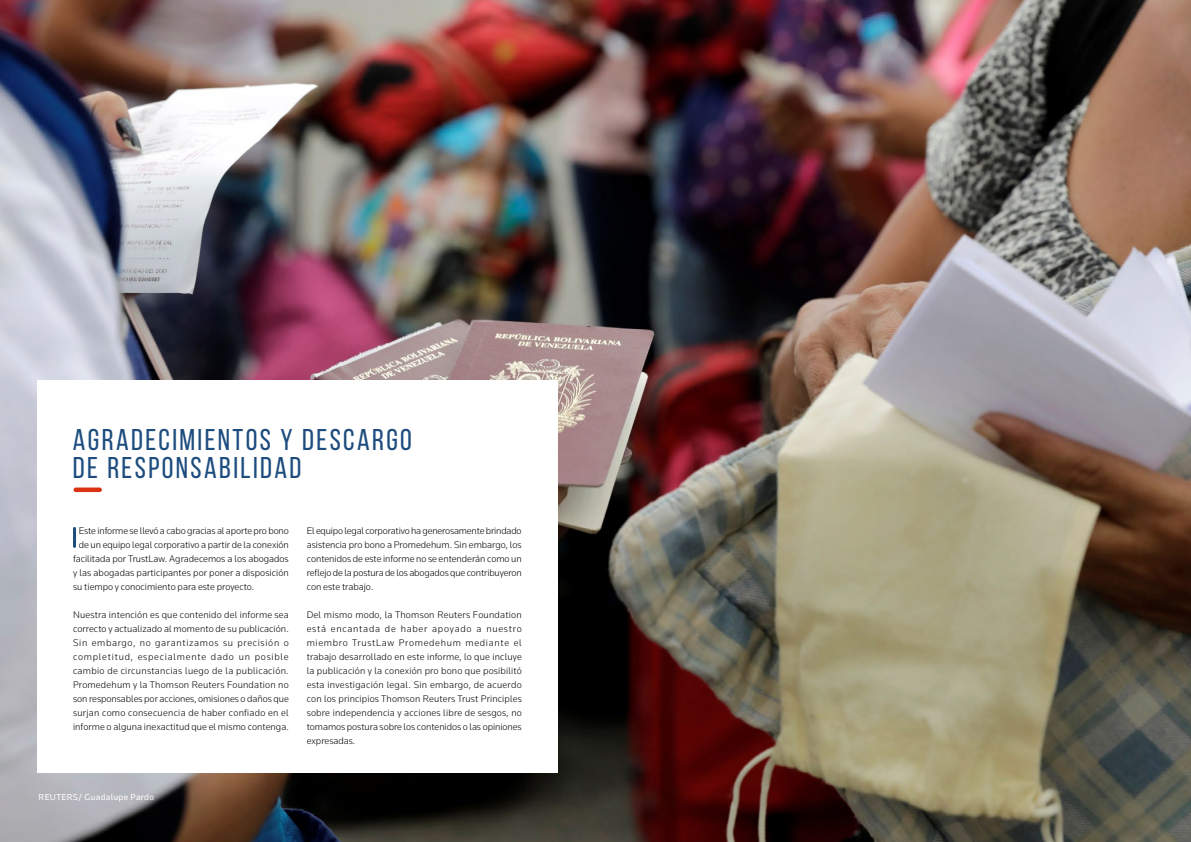
<style>
.page{position:relative;width:1191px;height:842px;background:#fff}
.page>*{position:absolute;margin:0;border:0;box-sizing:border-box;transform-origin:0 0}
.t1{font:30px/28px "Bebas Neue";letter-spacing:.08em;color:#1d4c7e}
.t2{font:300 10px/14px "Knowledge";color:#000;text-align:justify}
.t3{font:9px "Knowledge";letter-spacing:.03em;color:#fff}
</style>
<div class="page">
<img style="left:0;top:0;width:1191px;height:842px">
<div style="left:38px;top:380px;width:520px;height:392px;background:#fff"></div>
<hr style="left:73px;top:527px;width:3px;height:21px;background:#1d4c7e;border-radius:2px">
<div style="left:74px;top:487px;width:28px;height:5px;background:#dd3211;border-radius:2px"></div>
<h1 class="t1" style="left:73px;top:425px;width:340px">AGRADECIMIENTOS Y DESCARGO<br>DE RESPONSABILIDAD</h1>
<p class="t2" style="left:79px;top:524px;width:212px">Este informe se llevó a cabo gracias al aporte pro bono</p>
<p class="t2" style="left:79px;top:538px;width:211px">de un equipo legal corporativo a partir de la conexión</p>
<p class="t2" style="left:73px;top:552px;width:217px">facilitada por TrustLaw. Agradecemos a los abogados</p>
<p class="t2" style="left:73px;top:566px;width:217px">y las abogadas participantes por poner a disposición</p>
<p class="t2" style="left:73px;top:580px;width:183px">su tiempo y conocimiento para este proyecto.</p>
<p class="t2" style="left:73px;top:608px;width:217px">Nuestra intención es que contenido del informe sea correcto y actualizado al momento de su publicación.<br>Sin embargo, no garantizamos su precisión o completitud, especialmente dado un posible cambio de circunstancias luego de la publicación.<br>Promedehum y la Thomson Reuters Foundation no son responsables por acciones, omisiones o daños que surjan como consecuencia de haber confiado en el informe o alguna inexactitud que el mismo contenga.</p>
<p class="t2" style="left:307px;top:524px;width:217px">El equipo legal corporativo ha generosamente brindado asistencia pro bono a Promedehum. Sin embargo, los contenidos de este informe no se entenderán como un reflejo de la postura de los abogados que contribuyeron con este trabajo.</p>
<p class="t2" style="left:307px;top:608px;width:217px">Del mismo modo, la Thomson Reuters Foundation está encantada de haber apoyado a nuestro miembro TrustLaw Promedehum mediante el trabajo desarrollado en este informe, lo que incluye la publicación y la conexión pro bono que posibilitó esta investigación legal. Sin embargo, de acuerdo con los principios Thomson Reuters Trust Principles sobre independencia y acciones libre de sesgos, no tomamos postura sobre los contenidos o las opiniones expresadas.</p>
<p class="t3" style="left:39px;top:792px;width:117px">REUTERS/ Guadalupe Pardo</p>
</div>
